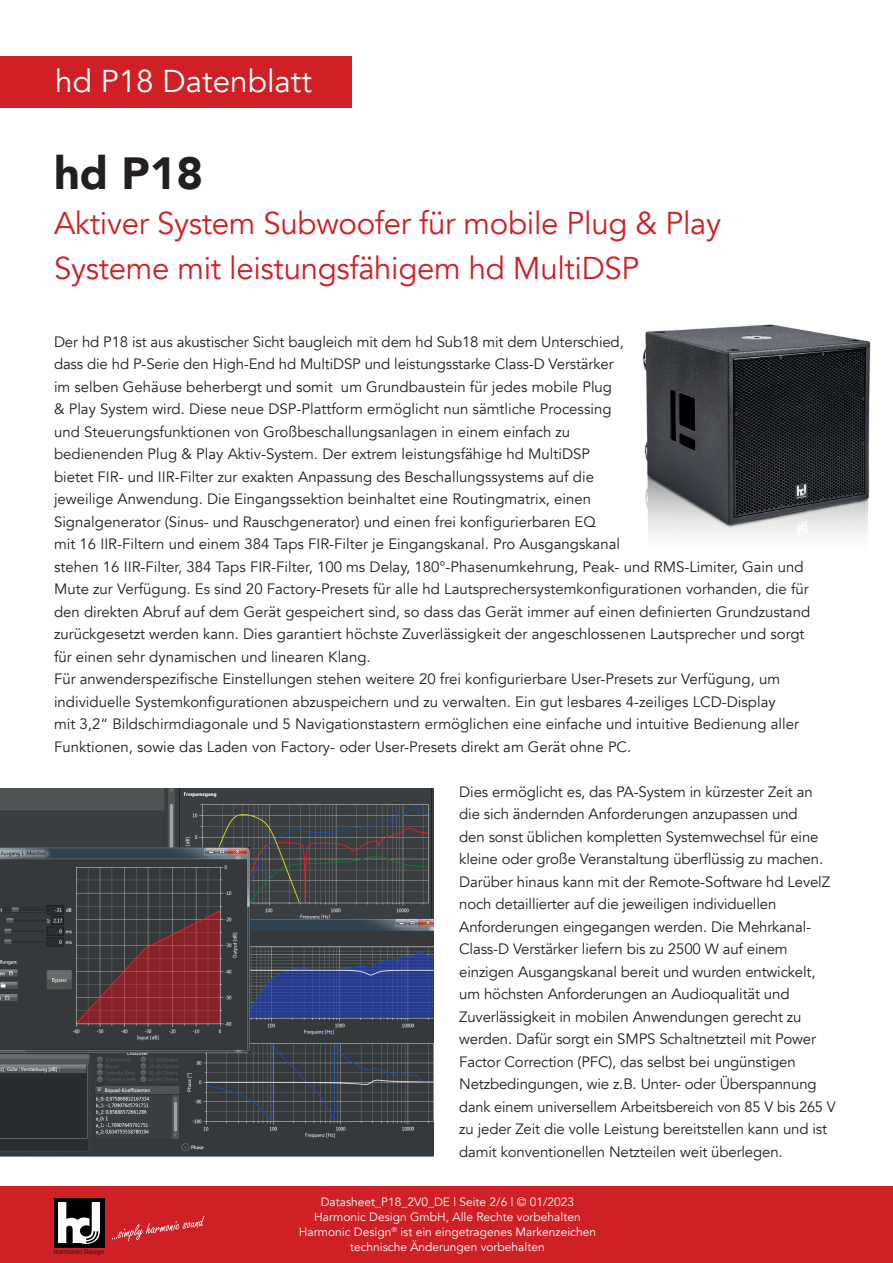
<style>
.page{position:relative;width:893px;height:1263px;background:#fff}
.page>*{position:absolute;margin:0;border:0;box-sizing:border-box;transform-origin:0 0}
.t1{font:900 45px "Avenir";color:#231f20}
.t2{font:31.5px/45px "Avenir";letter-spacing:-.01em;color:#cf2026}
.t3{font:31.5px "Avenir";color:#fff}
.t4{font:15px/22.5px "Avenir";color:#231f20}
.t5{font:12px/15px "Avenir";color:#fff;text-align:center}
.t6{font:500 6.45px "Avant Garde IT Cby BT";color:#231f20}
</style>
<div class="page">
<div style="left:0;top:1186px;width:893px;height:77px;background:#cf2026"></div>
<div style="left:54px;top:1198px;width:50px;height:49px;background:#000001"></div>
<svg style="left:58px;top:1202px;width:42px;height:42px"></svg>
<svg style="left:112px;top:1216px;width:93px;height:25px"></svg>
<img style="left:0;top:788px;width:434px;height:369px">
<div style="left:0;top:57px;width:351px;height:51px;background:#cf2026"></div>
<img style="left:642px;top:324px;width:229px;height:213px">
<h2 class="t3" style="left:55px;top:62px;width:258px">hd P18 Datenblatt</h2>
<h1 class="t1" style="left:54px;top:135px;width:151px">hd P18</h1>
<h2 class="t2" style="left:54px;top:201px;width:669px">Aktiver System Subwoofer für mobile Plug &amp; Play<br>Systeme mit leistungsfähigem hd MultiDSP</h2>
<p class="t4" style="left:54px;top:330px;width:758px">Der hd P18 ist aus akustischer Sicht baugleich mit dem hd Sub18 mit dem Unterschied,<br>dass die hd P-Serie den High-End hd MultiDSP und leistungsstarke Class-D Verstärker<br>im selben Gehäuse beherbergt und somit um Grundbaustein für jedes mobile Plug<br>&amp; Play System wird. Diese neue DSP-Plattform ermöglicht nun sämtliche Processing<br>und Steuerungsfunktionen von Großbeschallungsanlagen in einem einfach zu<br>bedienenden Plug &amp; Play Aktiv-System. Der extrem leistungsfähige hd MultiDSP<br>bietet FIR- und IIR-Filter zur exakten Anpassung des Beschallungssystems auf die<br>jeweilige Anwendung. Die Eingangssektion beinhaltet eine Routingmatrix, einen<br>Signalgenerator (Sinus- und Rauschgenerator) und einen frei konfigurierbaren EQ<br>mit 16 IIR-Filtern und einem 384 Taps FIR-Filter je Eingangskanal. Pro Ausgangskanal<br>stehen 16 IIR-Filter, 384 Taps FIR-Filter, 100 ms Delay, 180°-Phasenumkehrung, Peak- und RMS-Limiter, Gain und Mute zur Verfügung. Es sind 20 Factory-Presets für alle hd Lautsprechersystemkonfigurationen vorhanden, die für den direkten Abruf auf dem Gerät gespeichert sind, so dass das Gerät immer auf einen definierten Grundzustand zurückgesetzt werden kann. Dies garantiert höchste Zuverlässigkeit der angeschlossenen Lautsprecher und sorgt für einen sehr dynamischen und linearen Klang.<br>Für anwenderspezifische Einstellungen stehen weitere 20 frei konfigurierbare User-Presets zur Verfügung, um individuelle Systemkonfigurationen abzuspeichern und zu verwalten. Ein gut lesbares 4-zeiliges LCD-Display<br>mit 3,2“ Bildschirmdiagonale und 5 Navigationstastern ermöglichen eine einfache und intuitive Bedienung aller Funktionen, sowie das Laden von Factory- oder User-Presets direkt am Gerät ohne PC.</p>
<p class="t4" style="left:459px;top:780px;width:378px">Dies ermöglicht es, das PA-System in kürzester Zeit an die sich ändernden Anforderungen anzupassen und<br>den sonst üblichen kompletten Systemwechsel für eine kleine oder große Veranstaltung überflüssig zu machen.<br>Darüber hinaus kann mit der Remote-Software hd LevelZ noch detaillierter auf die jeweiligen individuellen Anforderungen eingegangen werden. Die Mehrkanal-Class-D Verstärker liefern bis zu 2500 W auf einem einzigen Ausgangskanal bereit und wurden entwickelt, um höchsten Anforderungen an Audioqualität und Zuverlässigkeit in mobilen Anwendungen gerecht zu werden. Dafür sorgt ein SMPS Schaltnetzteil mit Power Factor Correction (PFC), das selbst bei ungünstigen Netzbedingungen, wie z.B. Unter- oder Überspannung dank einem universellem Arbeitsbereich von 85 V bis 265 V zu jeder Zeit die volle Leistung bereitstellen kann und ist damit konventionellen Netzteilen weit überlegen.</p>
<p class="t6" style="left:54px;top:1248px;width:52px">Harmonic Design</p>
<p class="t5" style="left:299px;top:1194px;width:299px">Datasheet_P18_2V0_DE | Seite 2/6 | © 01/2023<br>Harmonic Design GmbH, Alle Rechte vorbehalten Harmonic Design<sup>®</sup> ist ein eingetragenes Markenzeichen technische Änderungen vorbehalten</p>
</div>
